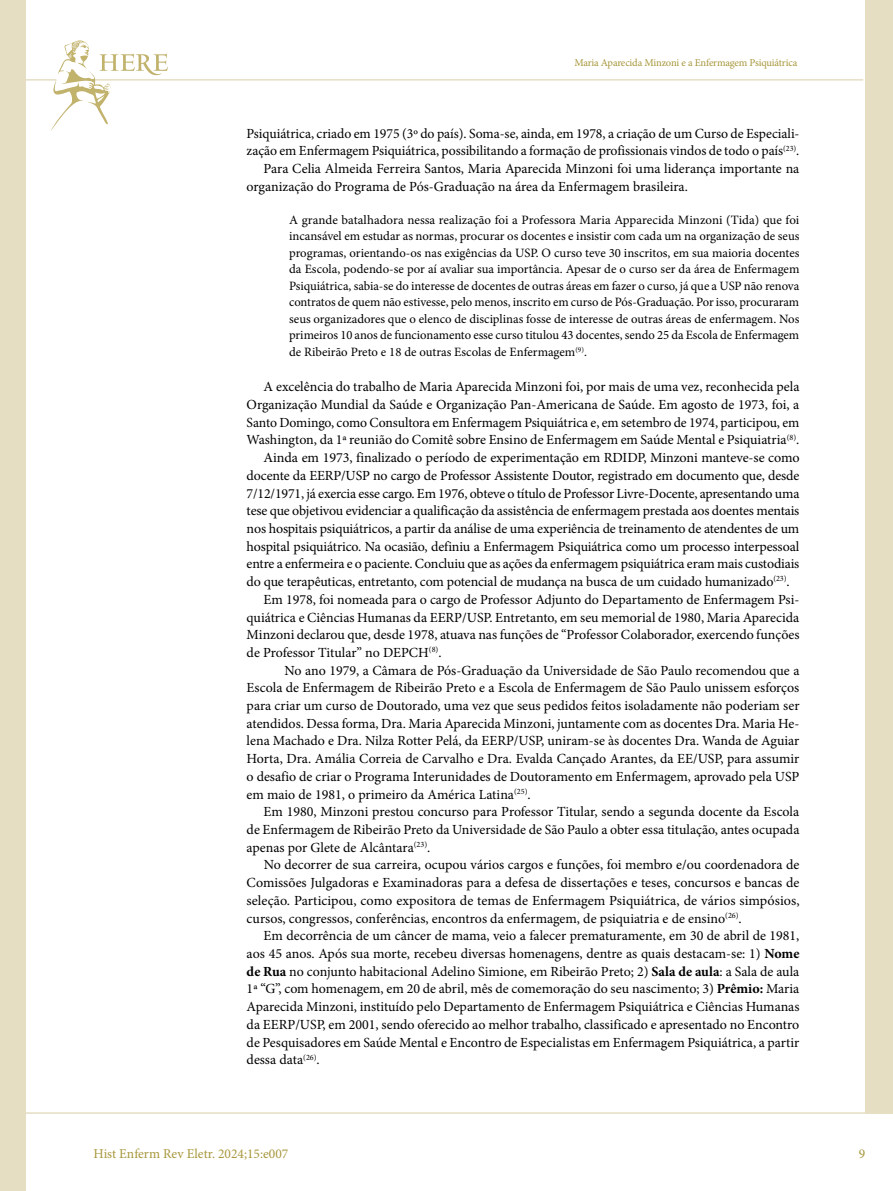
<style>
.page{position:relative;width:893px;height:1191px;background:#fff}
.page>*{position:absolute;margin:0;border:0;box-sizing:border-box;transform-origin:0 0}
.t1{font:13.95px "Minion Pro";letter-spacing:-.005em;color:#000}
.t2{font:13.5px "Minion Pro";color:#a7963a}
.t3{font:12.75px/16.5px "Minion Pro";color:#000;text-align:justify}
.t4{font:10.5px "Minion Pro";letter-spacing:-.015em;color:#a7963a}
.s1{font-weight:700}
</style>
<div class="page">
<hr style="left:0;top:1112px;width:893px;height:1px;background:#e6dec3">
<hr style="left:0;top:79px;width:863px;height:2px;background:#e6dec3">
<div style="left:865px;top:0;width:28px;height:1113px;background:#e6dec3"></div>
<div style="left:0;top:0;width:26px;height:1191px;background:#e6dec3"></div>
<svg style="left:50px;top:40px;width:118px;height:91px"></svg>
<p class="t4" style="left:574px;top:56px;width:224px">Maria Aparecida Minzoni e a Enfermagem Psiquiátrica</p>
<p class="t1" style="left:247px;top:124px;width:554px">Psiquiátrica, criado em 1975 (3º do país). Soma-se, ainda, em 1978, a criação de um Curso de Especiali-</p>
<p class="t1" style="left:247px;top:142px;width:554px">zação em Enfermagem Psiquiátrica, possibilitando a formação de profissionais vindos de todo o país<sup>(23)</sup>.</p>
<p class="t1" style="left:264px;top:159px;width:537px">Para Celia Almeida Ferreira Santos, Maria Aparecida Minzoni foi uma liderança importante na</p>
<p class="t1" style="left:247px;top:177px;width:443px">organização do Programa de Pós-Graduação na área da Enfermagem brasileira.</p>
<p class="t3" style="left:289px;top:212px;width:512px">A grande batalhadora nessa realização foi a Professora Maria Apparecida Minzoni (Tida) que foi incansável em estudar as normas, procurar os docentes e insistir com cada um na organização de seus programas, orientando-os nas exigências da USP. O curso teve 30 inscritos, em sua maioria docentes da Escola, podendo-se por aí avaliar sua importância. Apesar de o curso ser da área de Enfermagem Psiquiátrica, sabia-se do interesse de docentes de outras áreas em fazer o curso, já que a USP não renova contratos de quem não estivesse, pelo menos, inscrito em curso de Pós-Graduação. Por isso, procuraram seus organizadores que o elenco de disciplinas fosse de interesse de outras áreas de enfermagem. Nos primeiros 10 anos de funcionamento esse curso titulou 43 docentes, sendo 25 da Escola de Enfermagem de Ribeirão Preto e 18 de outras Escolas de Enfermagem<sup>(9)</sup>.</p>
<p class="t1" style="left:264px;top:377px;width:537px">A excelência do trabalho de Maria Aparecida Minzoni foi, por mais de uma vez, reconhecida pela</p>
<p class="t1" style="left:247px;top:395px;width:554px">Organização Mundial da Saúde e Organização Pan-Americana de Saúde. Em agosto de 1973, foi, a</p>
<p class="t1" style="left:247px;top:413px;width:554px">Santo Domingo, como Consultora em Enfermagem Psiquiátrica e, em setembro de 1974, participou, em</p>
<p class="t1" style="left:247px;top:431px;width:554px">Washington, da 1ª reunião do Comitê sobre Ensino de Enfermagem em Saúde Mental e Psiquiatria<sup>(8)</sup>.</p>
<p class="t1" style="left:264px;top:448px;width:537px">Ainda em 1973, finalizado o período de experimentação em RDIDP, Minzoni manteve-se como</p>
<p class="t1" style="left:247px;top:466px;width:554px">docente da EERP/USP no cargo de Professor Assistente Doutor, registrado em documento que, desde</p>
<p class="t1" style="left:247px;top:484px;width:554px">7/12/1971, já exercia esse cargo. Em 1976, obteve o título de Professor Livre-Docente, apresentando uma</p>
<p class="t1" style="left:247px;top:501px;width:554px">tese que objetivou evidenciar a qualificação da assistência de enfermagem prestada aos doentes mentais</p>
<p class="t1" style="left:247px;top:519px;width:554px">nos hospitais psiquiátricos, a partir da análise de uma experiência de treinamento de atendentes de um</p>
<p class="t1" style="left:247px;top:537px;width:554px">hospital psiquiátrico. Na ocasião, definiu a Enfermagem Psiquiátrica como um processo interpessoal</p>
<p class="t1" style="left:247px;top:554px;width:554px">entre a enfermeira e o paciente. Concluiu que as ações da enfermagem psiquiátrica eram mais custodiais</p>
<p class="t1" style="left:247px;top:572px;width:545px">do que terapêuticas, entretanto, com potencial de mudança na busca de um cuidado humanizado<sup>(23)</sup>.</p>
<p class="t1" style="left:264px;top:590px;width:537px">Em 1978, foi nomeada para o cargo de Professor Adjunto do Departamento de Enfermagem Psi-</p>
<p class="t1" style="left:247px;top:608px;width:554px">quiátrica e Ciências Humanas da EERP/USP. Entretanto, em seu memorial de 1980, Maria Aparecida</p>
<p class="t1" style="left:247px;top:625px;width:554px">Minzoni declarou que, desde 1978, atuava nas funções de “Professor Colaborador, exercendo funções</p>
<p class="t1" style="left:247px;top:643px;width:196px">de Professor Titular” no DEPCH<sup>(8)</sup>.</p>
<p class="t1" style="left:285px;top:661px;width:516px">No ano 1979, a Câmara de Pós-Graduação da Universidade de São Paulo recomendou que a</p>
<p class="t1" style="left:247px;top:678px;width:554px">Escola de Enfermagem de Ribeirão Preto e a Escola de Enfermagem de São Paulo unissem esforços</p>
<p class="t1" style="left:247px;top:696px;width:554px">para criar um curso de Doutorado, uma vez que seus pedidos feitos isoladamente não poderiam ser</p>
<p class="t1" style="left:247px;top:714px;width:554px">atendidos. Dessa forma, Dra. Maria Aparecida Minzoni, juntamente com as docentes Dra. Maria He-</p>
<p class="t1" style="left:247px;top:731px;width:554px">lena Machado e Dra. Nilza Rotter Pelá, da EERP/USP, uniram-se às docentes Dra. Wanda de Aguiar</p>
<p class="t1" style="left:247px;top:749px;width:554px">Horta, Dra. Amália Correia de Carvalho e Dra. Evalda Cançado Arantes, da EE/USP, para assumir</p>
<p class="t1" style="left:247px;top:767px;width:554px">o desafio de criar o Programa Interunidades de Doutoramento em Enfermagem, aprovado pela USP</p>
<p class="t1" style="left:247px;top:785px;width:286px">em maio de 1981, o primeiro da América Latina<sup>(25)</sup>.</p>
<p class="t1" style="left:264px;top:802px;width:537px">Em 1980, Minzoni prestou concurso para Professor Titular, sendo a segunda docente da Escola</p>
<p class="t1" style="left:247px;top:820px;width:554px">de Enfermagem de Ribeirão Preto da Universidade de São Paulo a obter essa titulação, antes ocupada</p>
<p class="t1" style="left:247px;top:838px;width:185px">apenas por Glete de Alcântara<sup>(23)</sup>.</p>
<p class="t1" style="left:264px;top:855px;width:537px">No decorrer de sua carreira, ocupou vários cargos e funções, foi membro e/ou coordenadora de</p>
<p class="t1" style="left:247px;top:873px;width:554px">Comissões Julgadoras e Examinadoras para a defesa de dissertações e teses, concursos e bancas de</p>
<p class="t1" style="left:247px;top:891px;width:554px">seleção. Participou, como expositora de temas de Enfermagem Psiquiátrica, de vários simpósios,</p>
<p class="t1" style="left:247px;top:908px;width:497px">cursos, congressos, conferências, encontros da enfermagem, de psiquiatria e de ensino<sup>(26)</sup>.</p>
<p class="t1" style="left:264px;top:926px;width:537px">Em decorrência de um câncer de mama, veio a falecer prematuramente, em 30 de abril de 1981,</p>
<p class="t1" style="left:247px;top:944px;width:554px">aos 45 anos. Após sua morte, recebeu diversas homenagens, dentre as quais destacam-se: 1) <span class="s1">Nome</span></p>
<p class="t1" style="left:247px;top:962px;width:554px"><span class="s1">de Rua</span> no conjunto habitacional Adelino Simione, em Ribeirão Preto; 2) <span class="s1">Sala de aula</span>: a Sala de aula</p>
<p class="t1" style="left:247px;top:979px;width:554px">1ª “G”, com homenagem, em 20 de abril, mês de comemoração do seu nascimento; 3) <span class="s1">Prêmio:</span> Maria</p>
<p class="t1" style="left:247px;top:997px;width:554px">Aparecida Minzoni, instituído pelo Departamento de Enfermagem Psiquiátrica e Ciências Humanas</p>
<p class="t1" style="left:247px;top:1015px;width:554px">da EERP/USP, em 2001, sendo oferecido ao melhor trabalho, classificado e apresentado no Encontro</p>
<p class="t1" style="left:247px;top:1032px;width:554px">de Pesquisadores em Saúde Mental e Encontro de Especialistas em Enfermagem Psiquiátrica, a partir</p>
<p class="t1" style="left:247px;top:1050px;width:75px">dessa data<sup>(26)</sup>.</p>
<p class="t2" style="left:94px;top:1144px;width:196px">Hist Enferm Rev Eletr. 2024;15:e007</p>
<p class="t2" style="left:859px;top:1144px;width:8px">9</p>
</div>
